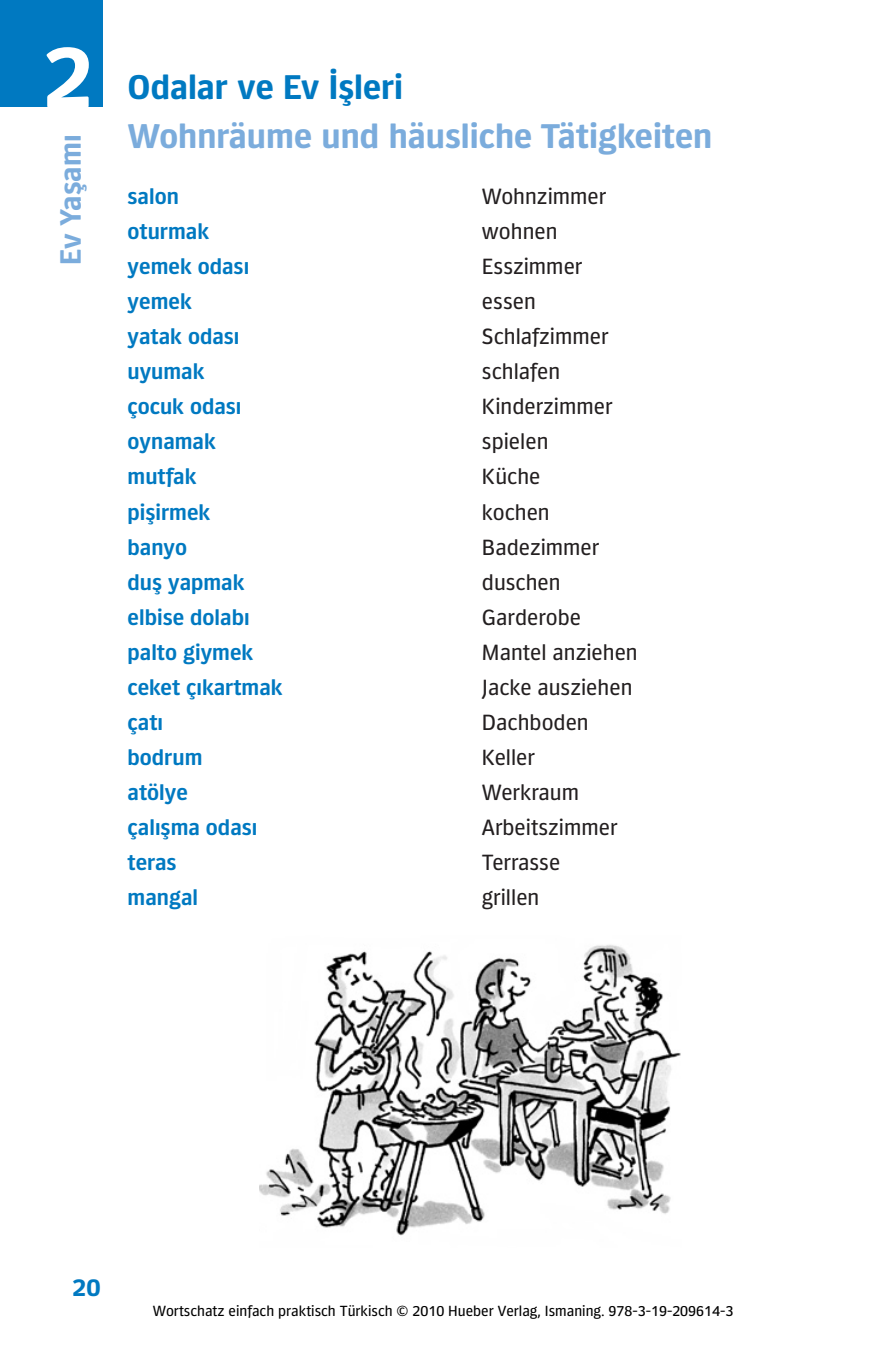
<style>
.page{position:relative;width:886px;height:1347px;background:#fff}
.page>*{position:absolute;margin:0;border:0;box-sizing:border-box;transform-origin:0 0}
.t1{font:700 90px "Forward Sans";color:#fff}
.t2{font:700 35px "Forward Sans";color:#7bacdc}
.t3{font:700 35px "Forward Sans";color:#0079c1}
.t4{font:700 30px "Forward Sans";color:#7bacdc}
.t5{font:700 25px "Forward Sans";color:#0079c1}
.t6{font:22.5px "Forward Sans";color:#231f20}
.t7{font:22.5px "Forward Sans Semi";color:#0079c1}
.t8{font:15px "Forward Sans";color:#000}
</style>
<div class="page">
<div style="left:0;top:0;width:103px;height:106px;background:#0079c1"></div>
<img style="left:259px;top:945px;width:422px;height:291px">
<h1 class="t1" style="left:42px;top:44px;width:53px">2</h1>
<h3 class="t4" style="left:60px;top:264px;width:131px;rotate:-90deg">Ev Yaşamı</h3>
<h2 class="t3" style="left:128px;top:74px;width:277px">Odalar ve Ev İşleri</h2>
<h2 class="t2" style="left:128px;top:123px;width:586px">Wohnräume und häusliche Tätigkeiten</h2>
<p class="t7" style="left:128px;top:188px;width:53px">salon</p>
<p class="t6" style="left:482px;top:188px;width:126px">Wohnzimmer</p>
<p class="t7" style="left:128px;top:223px;width:83px">oturmak</p>
<p class="t6" style="left:482px;top:223px;width:77px">wohnen</p>
<p class="t7" style="left:128px;top:258px;width:123px">yemek odası</p>
<p class="t6" style="left:482px;top:258px;width:102px">Esszimmer</p>
<p class="t7" style="left:128px;top:293px;width:66px">yemek</p>
<p class="t6" style="left:482px;top:293px;width:55px">essen</p>
<p class="t7" style="left:128px;top:328px;width:113px">yatak odası</p>
<p class="t6" style="left:482px;top:328px;width:128px">Schlafzimmer</p>
<p class="t7" style="left:128px;top:363px;width:78px">uyumak</p>
<p class="t6" style="left:482px;top:363px;width:80px">schlafen</p>
<p class="t7" style="left:128px;top:398px;width:115px">çocuk odası</p>
<p class="t6" style="left:482px;top:398px;width:132px">Kinderzimmer</p>
<p class="t7" style="left:128px;top:433px;width:90px">oynamak</p>
<p class="t6" style="left:482px;top:433px;width:68px">spielen</p>
<p class="t7" style="left:128px;top:468px;width:70px">mutfak</p>
<p class="t6" style="left:482px;top:468px;width:60px">Küche</p>
<p class="t7" style="left:128px;top:504px;width:84px">pişirmek</p>
<p class="t6" style="left:482px;top:504px;width:69px">kochen</p>
<p class="t7" style="left:128px;top:539px;width:61px">banyo</p>
<p class="t6" style="left:482px;top:539px;width:119px">Badezimmer</p>
<p class="t7" style="left:128px;top:574px;width:118px">duş yapmak</p>
<p class="t6" style="left:482px;top:574px;width:80px">duschen</p>
<p class="t7" style="left:128px;top:609px;width:124px">elbise dolabı</p>
<p class="t6" style="left:482px;top:609px;width:101px">Garderobe</p>
<p class="t7" style="left:128px;top:644px;width:127px">palto giymek</p>
<p class="t6" style="left:482px;top:644px;width:157px">Mantel anziehen</p>
<p class="t7" style="left:128px;top:679px;width:157px">ceket çıkartmak</p>
<p class="t6" style="left:482px;top:679px;width:152px">Jacke ausziehen</p>
<p class="t7" style="left:128px;top:714px;width:37px">çatı</p>
<p class="t6" style="left:482px;top:714px;width:108px">Dachboden</p>
<p class="t7" style="left:128px;top:749px;width:76px">bodrum</p>
<p class="t6" style="left:482px;top:749px;width:55px">Keller</p>
<p class="t7" style="left:128px;top:784px;width:62px">atölye</p>
<p class="t6" style="left:482px;top:784px;width:99px">Werkraum</p>
<p class="t7" style="left:128px;top:819px;width:131px">çalışma odası</p>
<p class="t6" style="left:482px;top:819px;width:137px">Arbeitszimmer</p>
<p class="t7" style="left:128px;top:854px;width:51px">teras</p>
<p class="t6" style="left:482px;top:854px;width:80px">Terrasse</p>
<p class="t7" style="left:128px;top:889px;width:72px">mangal</p>
<p class="t6" style="left:482px;top:889px;width:59px">grillen</p>
<p class="t5" style="left:72px;top:1278px;width:30px">20</p>
<p class="t8" style="left:153px;top:1302px;width:582px">Wortschatz einfach praktisch Türkisch © 2010 Hueber Verlag, Ismaning. 978-3-19-209614-3</p>
</div>
